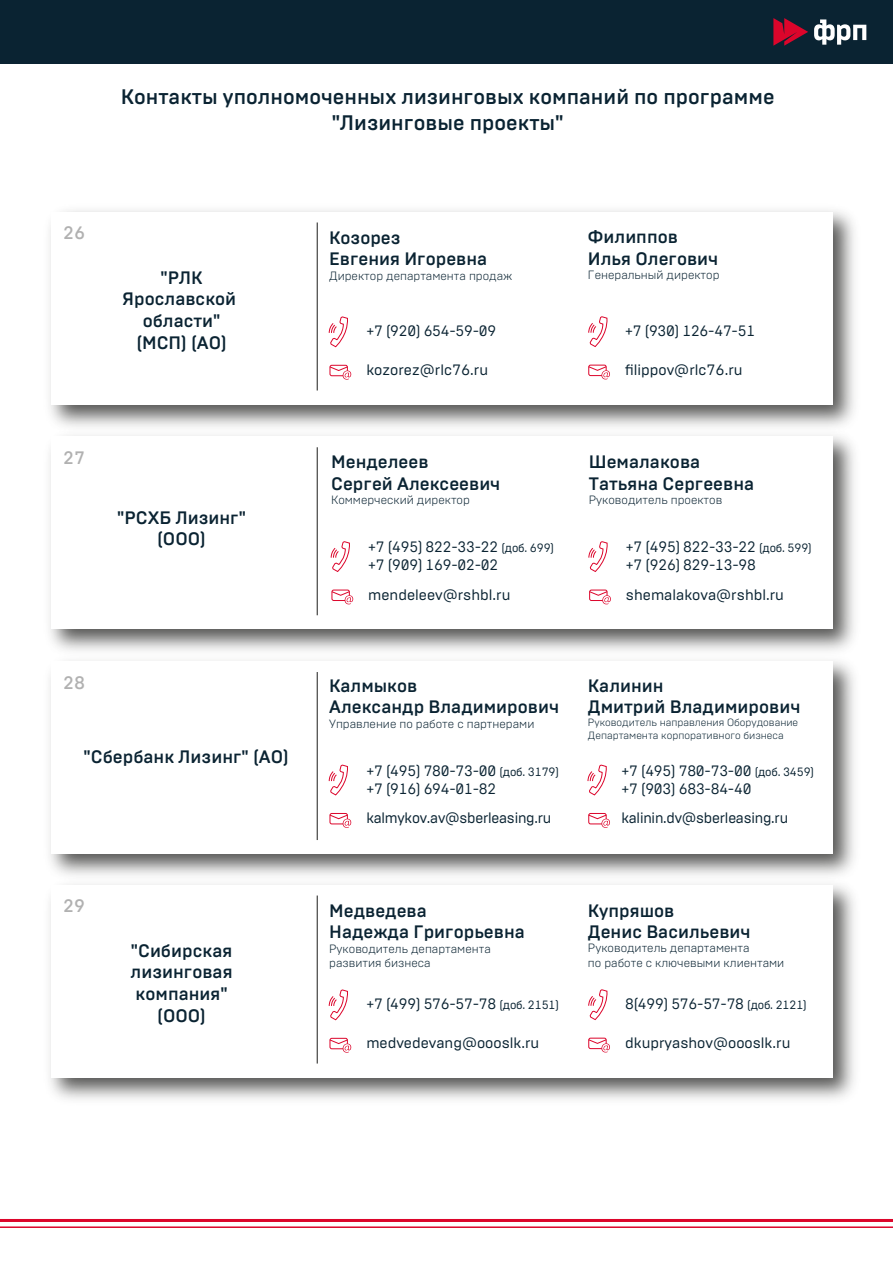
<style>
.page{position:relative;width:893px;height:1263px;background:#fff}
.page>*{position:absolute;margin:0;border:0;box-sizing:border-box;transform-origin:0 0}
.t1{font:500 21px/25.2px "Brutal Type";color:#0a2332;text-align:center}
.t2{font:500 18px/21.6px "Brutal Type";color:#0a2332}
.t3{font:500 18px "Brutal Type";color:#b1b1b1}
.t4{font:15px/18px "Brutal Type";letter-spacing:-.015em;color:#0a2332}
.t5{font:300 12px/14.4px "Brutal Type";color:#0a2332}
.t6{font:300 10.5px/12.6px "Brutal Type";color:#0a2332}
.s1{font-size:12px}
</style>
<div class="page">
<div style="left:0;top:0;width:893px;height:64px;background:#0a2332"></div>
<hr style="left:0;top:1219px;width:893px;height:3px;background:#dc052b">
<hr style="left:0;top:1226px;width:893px;height:2px;background:#dc052b">
<svg style="left:773px;top:18px;width:35px;height:28px"></svg>
<svg style="left:814px;top:19px;width:52px;height:26px"></svg>
<img style="left:50px;top:887px;width:804px;height:213px">
<div style="left:51px;top:885px;width:781px;height:192px;background:#fff"></div>
<hr style="left:317px;top:895px;width:1px;height:168px;background:#1d1d1b">
<svg style="left:328px;top:989px;width:20px;height:32px"></svg>
<svg style="left:329px;top:1037px;width:22px;height:16px"></svg>
<svg style="left:588px;top:989px;width:20px;height:31px"></svg>
<svg style="left:588px;top:1037px;width:22px;height:15px"></svg>
<img style="left:50px;top:662px;width:804px;height:225px">
<div style="left:51px;top:661px;width:781px;height:192px;background:#fff"></div>
<hr style="left:317px;top:672px;width:1px;height:168px;background:#1d1d1b">
<svg style="left:328px;top:764px;width:20px;height:32px"></svg>
<svg style="left:329px;top:813px;width:22px;height:15px"></svg>
<svg style="left:587px;top:764px;width:20px;height:32px"></svg>
<svg style="left:588px;top:813px;width:22px;height:15px"></svg>
<img style="left:50px;top:210px;width:804px;height:215px">
<div style="left:51px;top:212px;width:781px;height:192px;background:#fff"></div>
<hr style="left:317px;top:222px;width:1px;height:168px;background:#1d1d1b">
<svg style="left:328px;top:316px;width:20px;height:32px"></svg>
<svg style="left:329px;top:364px;width:22px;height:16px"></svg>
<svg style="left:588px;top:316px;width:20px;height:31px"></svg>
<svg style="left:588px;top:364px;width:22px;height:15px"></svg>
<img style="left:50px;top:425px;width:804px;height:237px">
<div style="left:51px;top:437px;width:781px;height:192px;background:#fff"></div>
<hr style="left:317px;top:447px;width:1px;height:168px;background:#1d1d1b">
<svg style="left:588px;top:541px;width:20px;height:31px"></svg>
<svg style="left:589px;top:589px;width:22px;height:15px"></svg>
<svg style="left:330px;top:541px;width:20px;height:31px"></svg>
<svg style="left:331px;top:589px;width:22px;height:15px"></svg>
<h1 class="t1" style="left:121px;top:85px;width:655px">Контакты уполномоченных лизинговых компаний по программе "Лизинговые проекты"</h1>
<p class="t3" style="left:63px;top:222px;width:24px">26</p>
<p class="t2" style="left:329px;top:227px;width:160px">Козорез<br>Евгения Игоревна</p>
<p class="t2" style="left:588px;top:227px;width:132px">Филиппов<br>Илья Олегович</p>
<p class="t2" style="left:123px;top:267px;width:115px;text-align:center">"РЛК<br>Ярославской области" (МСП) (АО)</p>
<p class="t5" style="left:329px;top:268px;width:185px">Директор департамента продаж</p>
<p class="t5" style="left:588px;top:268px;width:133px">Генеральный директор</p>
<p class="t4" style="left:366px;top:322px;width:132px">+7 (920) 654-59-09</p>
<p class="t4" style="left:625px;top:322px;width:132px">+7 (930) 126-47-51</p>
<p class="t4" style="left:366px;top:361px;width:123px">kozorez@rlc76.ru</p>
<p class="t4" style="left:625px;top:361px;width:119px">filippov@rlc76.ru</p>
<p class="t3" style="left:63px;top:447px;width:24px">27</p>
<p class="t2" style="left:331px;top:451px;width:171px">Менделеев<br>Сергей Алексеевич</p>
<p class="t2" style="left:589px;top:451px;width:167px">Шемалакова<br>Татьяна Сергеевна</p>
<p class="t5" style="left:331px;top:493px;width:140px">Коммерческий директор</p>
<p class="t5" style="left:589px;top:493px;width:135px">Руководитель проектов</p>
<p class="t2" style="left:117px;top:507px;width:130px;text-align:center">"РСХБ Лизинг" (ООО)</p>
<p class="t4" style="left:368px;top:537px;width:187px;line-height:18.5px">+7 (495) 822-33-22 <span class="s1">(доб. 699) </span>+7 (909) 169-02-02</p>
<p class="t4" style="left:368px;top:586px;width:144px">mendeleev@rshbl.ru</p>
<p class="t4" style="left:626px;top:537px;width:187px;line-height:18.5px">+7 (495) 822-33-22 <span class="s1">(доб. 599) </span>+7 (926) 829-13-98</p>
<p class="t4" style="left:626px;top:586px;width:159px">shemalakova@rshbl.ru</p>
<p class="t3" style="left:63px;top:671px;width:24px">28</p>
<p class="t2" style="left:329px;top:675px;width:232px">Калмыков<br>Александр Владимирович</p>
<p class="t2" style="left:588px;top:675px;width:214px">Калинин<br>Дмитрий Владимирович</p>
<p class="t5" style="left:329px;top:716px;width:207px">Управление по работе с партнерами</p>
<p class="t6" style="left:588px;top:716px;width:212px">Руководитель направления Оборудование<br>Департамента корпоративного бизнеса</p>
<p class="t2" style="left:84px;top:746px;width:207px">"Сбербанк Лизинг" (АО)</p>
<p class="t3" style="left:63px;top:895px;width:24px">29</p>
<p class="t2" style="left:131px;top:940px;width:103px;text-align:center">"Сибирская лизинговая компания" (ООО)</p>
<p class="t4" style="left:366px;top:761px;width:194px">+7 (495) 780-73-00 <span class="s1">(доб. 3179) </span>+7 (916) 694-01-82</p>
<p class="t4" style="left:621px;top:761px;width:194px">+7 (495) 780-73-00 <span class="s1">(доб. 3459) </span>+7 (903) 683-84-40</p>
<p class="t4" style="left:366px;top:809px;width:187px">kalmykov.av@sberleasing.ru</p>
<p class="t4" style="left:621px;top:809px;width:168px">kalinin.dv@sberleasing.ru</p>
<p class="t2" style="left:329px;top:900px;width:197px">Медведева<br>Надежда Григорьевна</p>
<p class="t5" style="left:329px;top:941px;width:163px">Руководитель департамента развития бизнеса</p>
<p class="t2" style="left:588px;top:899px;width:164px">Купряшов<br>Денис Васильевич</p>
<p class="t5" style="left:588px;top:941px;width:198px">Руководитель департамента<br>по работе с ключевыми клиентами</p>
<p class="t4" style="left:366px;top:995px;width:194px">+7 (499) 576-57-78 <span class="s1">(доб. 2151)</span></p>
<p class="t4" style="left:625px;top:995px;width:183px">8(499) 576-57-78 <span class="s1">(доб. 2121)</span></p>
<p class="t4" style="left:366px;top:1034px;width:174px">medvedevang@oooslk.ru</p>
<p class="t4" style="left:625px;top:1034px;width:167px">dkupryashov@oooslk.ru</p>
</div>
